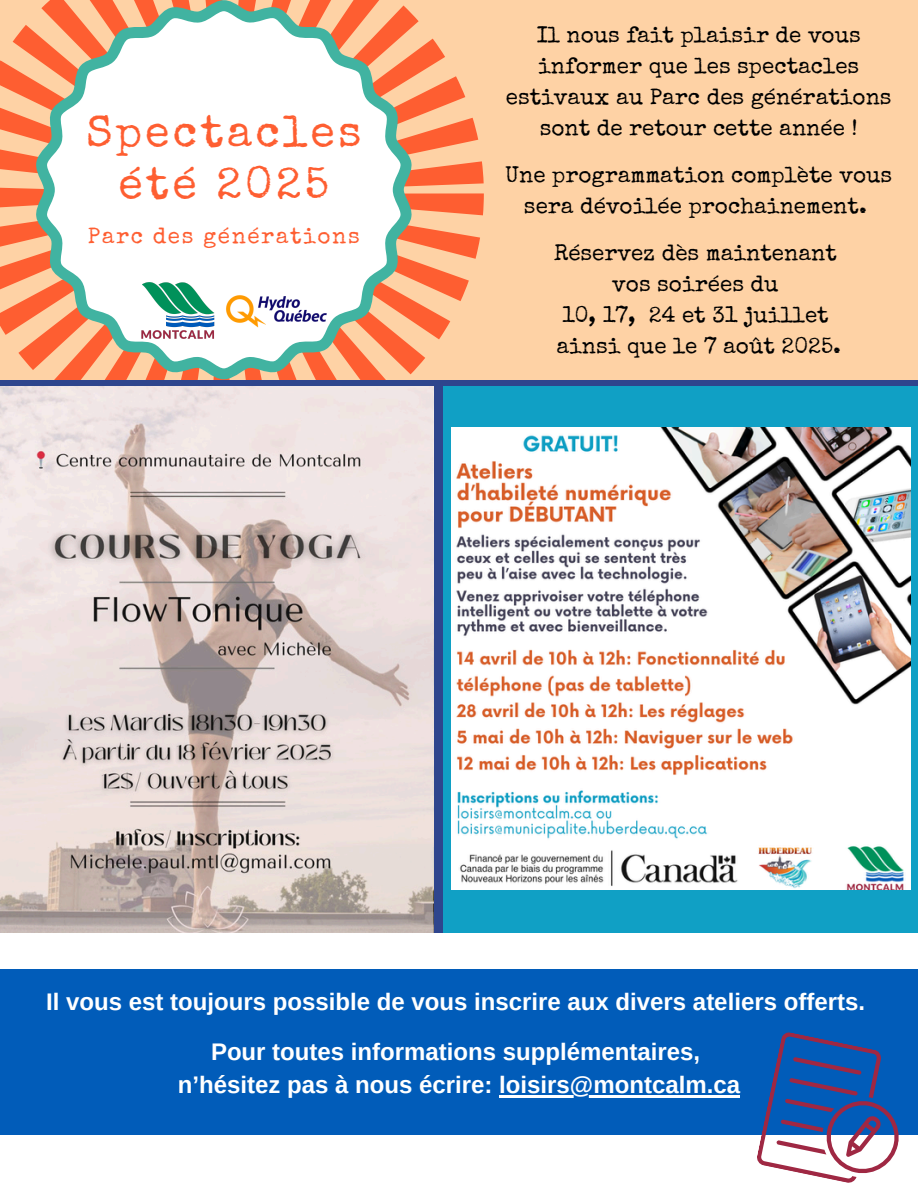
<style>
.page{position:relative;width:918px;height:1188px;background:#fed2a5}
.page>*{position:absolute;margin:0;border:0;box-sizing:border-box;transform-origin:0 0}
.t1{font:45px/51.8px "Special Elite";letter-spacing:.07em;color:#fe5e31;text-align:center}
.t2{font:700 24px/32.7px "Arimo";color:#fff;text-align:center}
.t3{font:22.5px/31px "Special Elite";color:#000;text-align:center}
.t4{font:22.5px "Special Elite";letter-spacing:.07em;color:#fe5e31}
</style>
<div class="page">
<svg style="left:0;top:14px;width:484px;height:366px"></svg>
<div style="left:0;top:380px;width:918px;height:13px;background:#2e458d"></div>
<div style="left:432px;top:393px;width:11px;height:544px;background:#2e458d"></div>
<img style="left:0;top:386px;width:434px;height:547px">
<div style="left:443px;top:386px;width:475px;height:547px;background:#10a0c5"></div>
<img style="left:451px;top:427px;width:459px;height:463px">
<svg style="left:36px;top:0;width:376px;height:379px;background:#ebdbce"></svg>
<img style="left:141px;top:278px;width:67px;height:62px">
<img style="left:208px;top:277px;width:136px;height:63px">
<div style="left:0;top:933px;width:918px;height:255px;background:#fff"></div>
<div style="left:0;top:970px;width:918px;height:165px;background:#015cb9"></div>
<svg style="left:757px;top:1032px;width:142px;height:151px"></svg>
<hr style="left:499px;top:1095px;width:241px;height:3px;background:#fff">
<p class="t1" style="left:86px;top:111px;width:277px">Spectacles été 2025</p>
<p class="t4" style="left:88px;top:228px;width:273px">Parc des générations</p>
<p class="t3" style="left:506px;top:22px;width:387px">Il nous fait plaisir de vous informer que les spectacles estivaux au Parc des générations sont de retour cette année !</p>
<p class="t3" style="left:505px;top:162px;width:388px">Une programmation complète vous sera dévoilée prochainement.</p>
<p class="t3" style="left:554px;top:240px;width:284px">Réservez dès maintenant</p>
<p class="t3" style="left:612px;top:271px;width:168px">vos soirées du</p>
<p class="t3" style="left:562px;top:302px;width:268px">10, 17, 24 et 31 juillet</p>
<p class="t3" style="left:556px;top:333px;width:286px">ainsi que le 7 août 2025.</p>
<h1 class="t2" style="left:46px;top:985px;width:820px">Il vous est toujours possible de vous inscrire aux divers ateliers offerts.</h1>
<p class="t2" style="left:178px;top:1036px;width:564px">Pour toutes informations supplémentaires, n’hésitez pas à nous écrire: loisirs@montcalm.ca</p>
</div>
